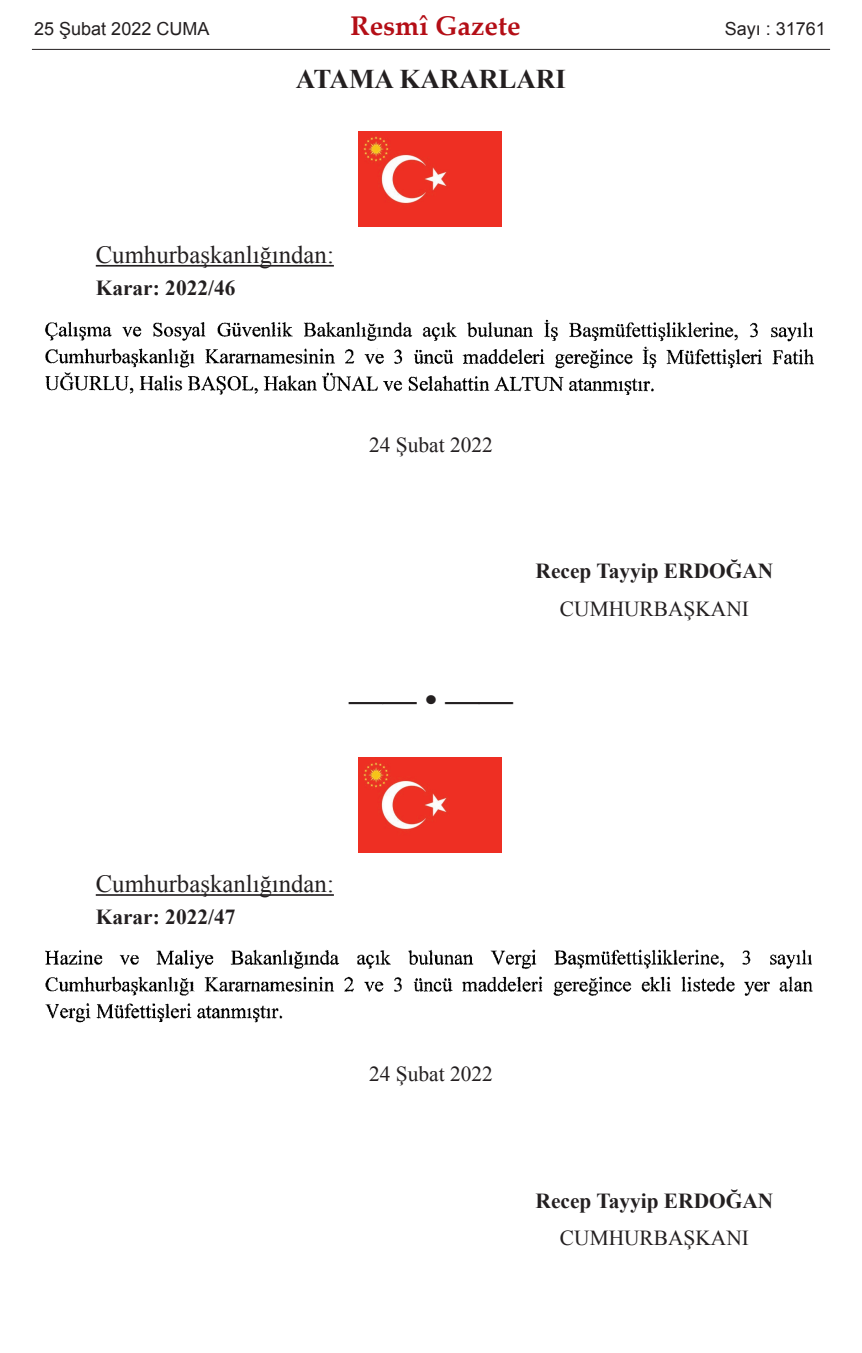
<style>
.page{position:relative;width:862px;height:1353px;background:#fff}
.page>*{position:absolute;margin:0;border:0;box-sizing:border-box;transform-origin:0 0}
.t1{font:700 33.75px "Times New Roman";color:#231f20}
.t2{font:700 27px "Times New Roman";color:#231f20}
.t3{font:700 27px "Palatino Linotype";color:#b40e16}
.t4{font:24.75px "Times New Roman";color:#231f20}
.t5{font:700 21.38px "Times New Roman";color:#231f20}
.t6{font:21.38px "Times New Roman";color:#231f20}
.t7{font:18px "Arial";color:#231f20}
</style>
<div class="page">
<hr style="left:96px;top:265px;width:238px;height:1px;background:#231f20">
<hr style="left:96px;top:894px;width:238px;height:1px;background:#231f20">
<img style="left:358px;top:131px;width:143px;height:96px">
<img style="left:45px;top:319px;width:769px;height:76px">
<img style="left:358px;top:757px;width:143px;height:95px">
<img style="left:45px;top:949px;width:768px;height:74px">
<hr style="left:32px;top:49px;width:797px;height:1px;background:#231f20">
<p class="t7" style="left:34px;top:18px;width:177px">25 Şubat 2022 CUMA</p>
<p class="t3" style="left:350px;top:15px;width:171px">Resmî Gazete</p>
<p class="t7" style="left:724px;top:18px;width:103px">Sayı : 31761</p>
<p class="t2" style="left:296px;top:64px;width:271px">ATAMA KARARLARI</p>
<p class="t4" style="left:96px;top:241px;width:239px">Cumhurbaşkanlığından:</p>
<p class="t5" style="left:96px;top:275px;width:141px">Karar: 2022/46</p>
<p class="t6" style="left:369px;top:433px;width:125px">24 Şubat 2022</p>
<p class="t5" style="left:535px;top:559px;width:239px">Recep Tayyip ERDOĞAN</p>
<p class="t6" style="left:559px;top:597px;width:190px">CUMHURBAŞKANI</p>
<h1 class="t1" style="left:349px;top:680px;width:165px">—— • ——</h1>
<p class="t4" style="left:96px;top:870px;width:239px">Cumhurbaşkanlığından:</p>
<p class="t5" style="left:96px;top:904px;width:141px">Karar: 2022/47</p>
<p class="t6" style="left:369px;top:1062px;width:125px">24 Şubat 2022</p>
<p class="t5" style="left:535px;top:1188px;width:239px">Recep Tayyip ERDOĞAN</p>
<p class="t6" style="left:559px;top:1226px;width:190px">CUMHURBAŞKANI</p>
</div>
